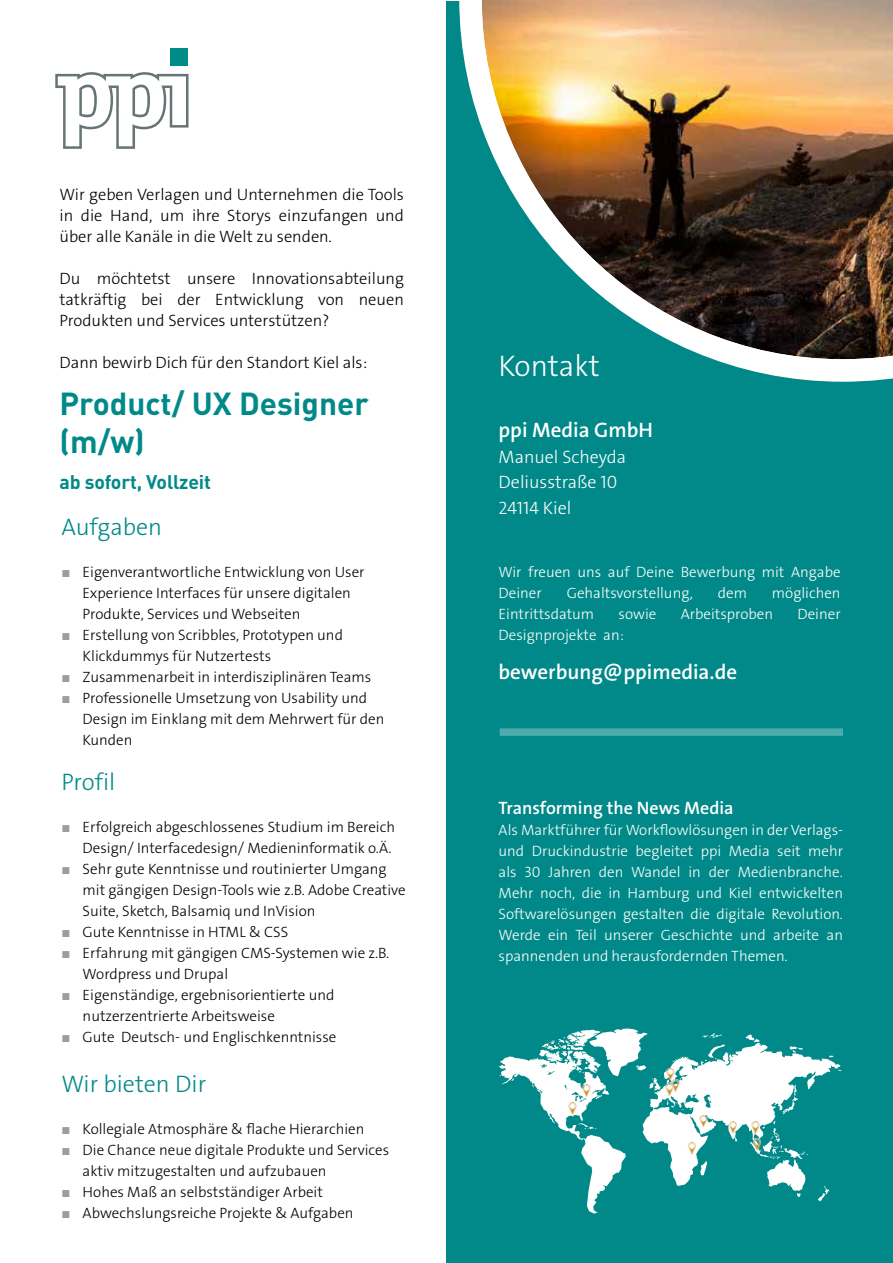
<style>
.page{position:relative;width:893px;height:1263px;background:#fff}
.page>*{position:absolute;margin:0;border:0;box-sizing:border-box;transform-origin:0 0}
.t1{font:700 31.5px/37.8px "DIN Pro";color:#008988}
.t2{font:30px "The Sans LP3 Lig";color:#fff}
.t3{font:24px "The Sans LP3 Lig";color:#008988}
.t4{font:21px "The Sans LP6 Se Bld";color:#fff}
.t5{font:700 19.5px "DIN Pro";letter-spacing:-.01em;color:#008988}
.t6{font:18px/25.5px "The Sans LP3 Lig";color:#fff}
.t7{font:18px "The Sans LP6 Se Bld";color:#fff}
.t8{font:16.5px/21px "The Sans LP3 Lig";color:#000;text-align:justify}
.t9{font:15px/21px "The Sans LP3 Lig";color:#000}
.t10{font:15px/21px "The Sans LP3 Lig";color:#fff;text-align:justify}
.s1{font-family:"Arial";color:#9d9d9c}
</style>
<div class="page">
<div style="left:446px;top:1px;width:447px;height:1262px;background:#008988"></div>
<img style="left:459px;top:0;width:434px;height:382px">
<svg style="left:499px;top:1028px;width:342px;height:186px"></svg>
<svg style="left:581px;top:1085px;width:11px;height:11px"></svg>
<svg style="left:567px;top:1103px;width:12px;height:11px"></svg>
<svg style="left:663px;top:1068px;width:18px;height:27px"></svg>
<svg style="left:697px;top:1115px;width:12px;height:12px"></svg>
<svg style="left:686px;top:1143px;width:12px;height:11px"></svg>
<svg style="left:727px;top:1121px;width:12px;height:12px"></svg>
<svg style="left:749px;top:1121px;width:12px;height:12px"></svg>
<svg style="left:751px;top:1139px;width:12px;height:11px"></svg>
<svg style="left:55px;top:72px;width:134px;height:76px"></svg>
<div style="left:170px;top:48px;width:18px;height:18px;background:#008a88"></div>
<div style="left:500px;top:728px;width:343px;height:8px;background:#4cacab"></div>
<p class="t8" style="left:60px;top:184px;width:346px">Wir geben Verlagen und Unternehmen die Tools in die Hand, um ihre Storys einzufangen und über alle Kanäle in die Welt zu senden.</p>
<p class="t8" style="left:60px;top:268px;width:346px">Du möchtetst unsere Innovationsabteilung tatkräftig bei der Entwicklung von neuen Produkten und Services unterstützen?</p>
<p class="t8" style="left:60px;top:352px;width:309px">Dann bewirb Dich für den Standort Kiel als:</p>
<h1 class="t1" style="left:60px;top:383px;width:311px">Product/ UX Designer (m/w)</h1>
<h3 class="t5" style="left:60px;top:468px;width:153px">ab sofort, Vollzeit</h3>
<h3 class="t3" style="left:61px;top:511px;width:102px">Aufgaben</h3>
<p class="t9" style="left:83px;top:561px;width:283px;text-indent:-21px"><span class="s1">■</span> Eigenverantwortliche Entwicklung von User<br>Experience Interfaces für unsere digitalen<br>Produkte, Services und Webseiten</p>
<p class="t9" style="left:83px;top:624px;width:262px;text-indent:-21px"><span class="s1">■</span> Erstellung von Scribbles, Prototypen und<br>Klickdummys für Nutzertests</p>
<p class="t9" style="left:61px;top:666px;width:311px"><span class="s1">■</span> Zusammenarbeit in interdisziplinären Teams</p>
<p class="t9" style="left:83px;top:687px;width:303px;text-indent:-21px"><span class="s1">■</span> Professionelle Umsetzung von Usability und<br>Design im Einklang mit dem Mehrwert für den<br>Kunden</p>
<h3 class="t3" style="left:61px;top:766px;width:55px">Profil</h3>
<p class="t9" style="left:61px;top:816px;width:335px;text-align:right"><span class="s1">■</span> Erfolgreich abgeschlossenes Studium im Bereich<br>Design/ Interfacedesign/ Medieninformatik o.Ä.</p>
<p class="t9" style="left:83px;top:858px;width:325px;text-indent:-21px"><span class="s1">■</span> Sehr gute Kenntnisse und routinierter Umgang mit gängigen Design-Tools wie z.B. Adobe Creative<br>Suite, Sketch, Balsamiq und InVision</p>
<p class="t9" style="left:61px;top:921px;width:228px"><span class="s1">■</span> Gute Kenntnisse in HTML &amp; CSS</p>
<p class="t9" style="left:83px;top:942px;width:308px;text-indent:-21px"><span class="s1">■</span> Erfahrung mit gängigen CMS-Systemen wie z.B.<br>Wordpress und Drupal</p>
<p class="t9" style="left:83px;top:984px;width:253px;text-indent:-21px"><span class="s1">■</span> Eigenständige, ergebnisorientierte und nutzerzentrierte Arbeitsweise</p>
<p class="t9" style="left:61px;top:1026px;width:276px"><span class="s1">■</span> Gute Deutsch- und Englischkenntnisse</p>
<h3 class="t3" style="left:61px;top:1068px;width:146px">Wir bieten Dir</h3>
<p class="t9" style="left:61px;top:1118px;width:305px"><span class="s1">■</span> Kollegiale Atmosphäre &amp; flache Hierarchien</p>
<p class="t9" style="left:83px;top:1139px;width:308px;text-indent:-21px"><span class="s1">■</span> Die Chance neue digitale Produkte und Services aktiv mitzugestalten und aufzubauen</p>
<p class="t9" style="left:61px;top:1181px;width:263px"><span class="s1">■</span> Hohes Maß an selbstständiger Arbeit</p>
<p class="t9" style="left:61px;top:1202px;width:294px"><span class="s1">■</span> Abwechslungsreiche Projekte &amp; Aufgaben</p>
<h2 class="t2" style="left:499px;top:346px;width:103px">Kontakt</h2>
<h3 class="t4" style="left:499px;top:417px;width:156px">ppi Media GmbH</h3>
<p class="t6" style="left:499px;top:444px;width:129px">Manuel Scheyda<br>Deliusstraße 10<br>24114 Kiel</p>
<p class="t10" style="left:499px;top:561px;width:343px">Wir freuen uns auf Deine Bewerbung mit Angabe<br>Deiner</p>
<p class="t10" style="left:567px;top:582px;width:128px">Gehaltsvorstellung,</p>
<p class="t10" style="left:718px;top:582px;width:31px">dem</p>
<p class="t10" style="left:772px;top:582px;width:70px">möglichen</p>
<p class="t10" style="left:499px;top:603px;width:97px">Eintrittsdatum</p>
<p class="t10" style="left:619px;top:603px;width:39px">sowie</p>
<p class="t10" style="left:681px;top:603px;width:94px">Arbeitsproben</p>
<p class="t10" style="left:797px;top:603px;width:45px">Deiner</p>
<p class="t10" style="left:499px;top:624px;width:127px">Designprojekte an:</p>
<h3 class="t4" style="left:499px;top:658px;width:240px">bewerbung@ppimedia.de</h3>
<p class="t7" style="left:499px;top:796px;width:236px">Transforming the News Media</p>
<p class="t10" style="left:499px;top:819px;width:346px">Als Marktführer für Workflowlösungen in der Verlags&shy;und Druckindustrie begleitet ppi Media seit mehr als 30 Jahren den Wandel in der Medienbranche.<br>Mehr noch, die in Hamburg und Kiel entwickelten Softwarelösungen gestalten die digitale Revolution.<br>Werde ein Teil unserer Geschichte und arbeite an spannenden und herausfordernden Themen.</p>
</div>
